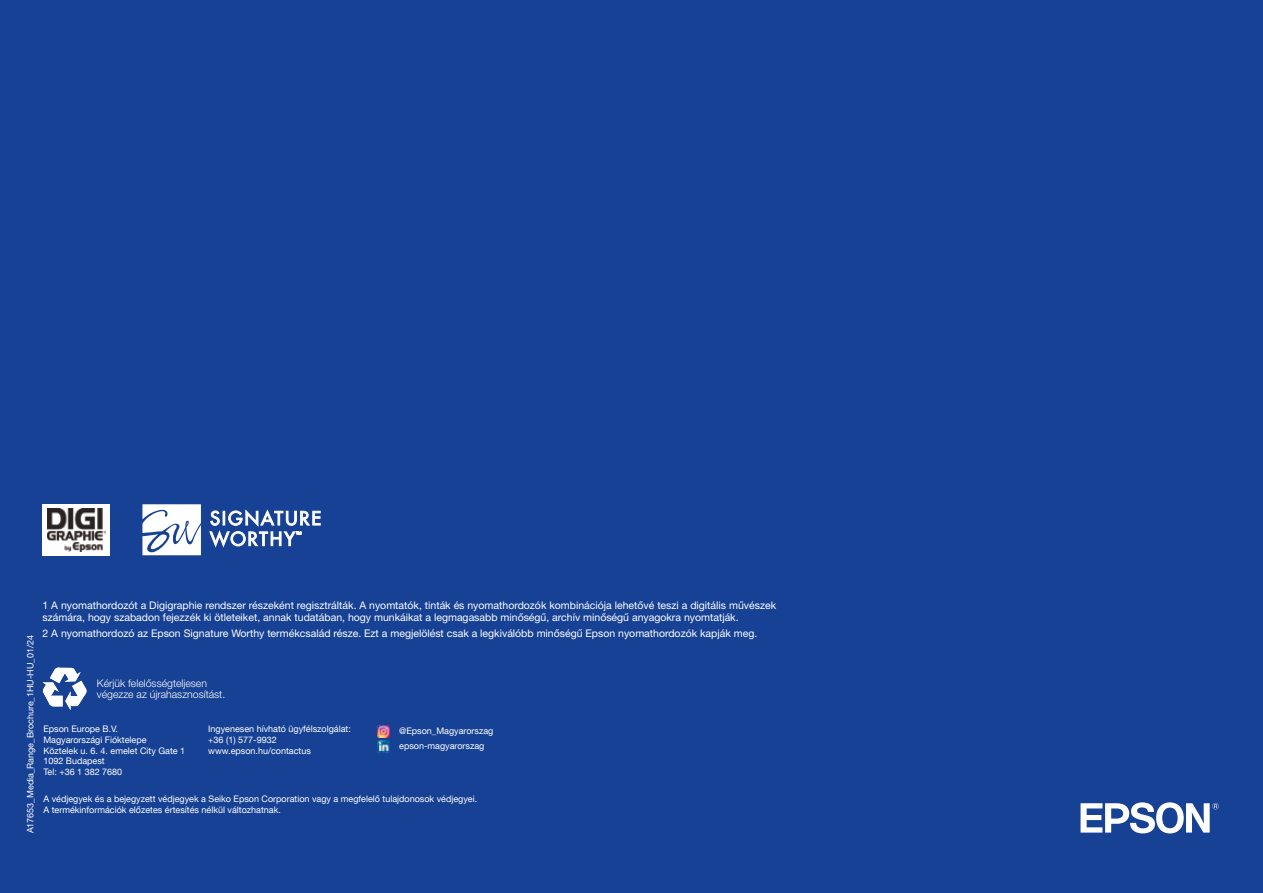
<style>
.page{position:relative;width:1263px;height:893px;background:#164194}
.page>*{position:absolute;margin:0;border:0;box-sizing:border-box;transform-origin:0 0}
.t1{font:10.5px/12px "Helvetica Neue LT Pro";color:#fff}
.t2{font:300 10.5px/10.5px "Helvetica Neue LT Pro";color:#fff}
.t3{font:9px/10.8px "Helvetica Neue LT Com";color:#fff}
.t4{font:9px "Helvetica Neue LT Pro";color:#fff}
</style>
<div class="page">
<svg style="left:142px;top:504px;width:59px;height:51px;background:#dae0ee"></svg>
<svg style="left:210px;top:510px;width:110px;height:37px"></svg>
<div style="left:43px;top:504px;width:67px;height:51px;background:#fff"></div>
<svg style="left:43px;top:667px;width:44px;height:43px"></svg>
<svg style="left:1080px;top:802px;width:139px;height:31px"></svg>
<img style="left:47px;top:508px;width:58px;height:43px">
<svg style="left:378px;top:726px;width:12px;height:26px"></svg>
<p class="t1" style="left:43px;top:598px;width:735px">1 A nyomathordozót a Digigraphie rendszer részeként regisztrálták. A nyomtatók, tinták és nyomathordozók kombinációja lehetővé teszi a digitális művészek számára, hogy szabadon fejezzék ki ötleteiket, annak tudatában, hogy munkáikat a legmagasabb minőségű, archív minőségű anyagokra nyomtatják.</p>
<p class="t1" style="left:43px;top:627px;width:716px">2 A nyomathordozó az Epson Signature Worthy termékcsalád része. Ezt a megjelölést csak a legkiválóbb minőségű Epson nyomathordozók kapják meg.</p>
<p class="t4" style="left:25px;top:833px;width:200px;rotate:-90deg">A17653_Media_Range_Brochure_1HU-HU_01/24</p>
<p class="t2" style="left:97px;top:678px;width:130px">Kérjük felelősségteljesen végezze az újrahasznosítást.</p>
<p class="t3" style="left:43px;top:723px;width:143px">Epson Europe B.V.<br>Magyarországi Fióktelepe<br>Köztelek u. 6. 4. emelet City Gate 1<br>1092 Budapest<br>Tel: +36 1 382 7680</p>
<p class="t3" style="left:208px;top:723px;width:144px">Ingyenesen hívható ügyfélszolgálat: +36 (1) 577-9932 www.epson.hu/contactus</p>
<p class="t3" style="left:43px;top:793px;width:435px">A védjegyek és a bejegyzett védjegyek a Seiko Epson Corporation vagy a megfelelő tulajdonosok védjegyei.<br>A termékinformációk előzetes értesítés nélkül változhatnak.</p>
<p class="t3" style="left:399px;top:723px;width:96px;line-height:14.9px">@Epson_Magyarorszag epson-magyarorszag</p>
</div>
